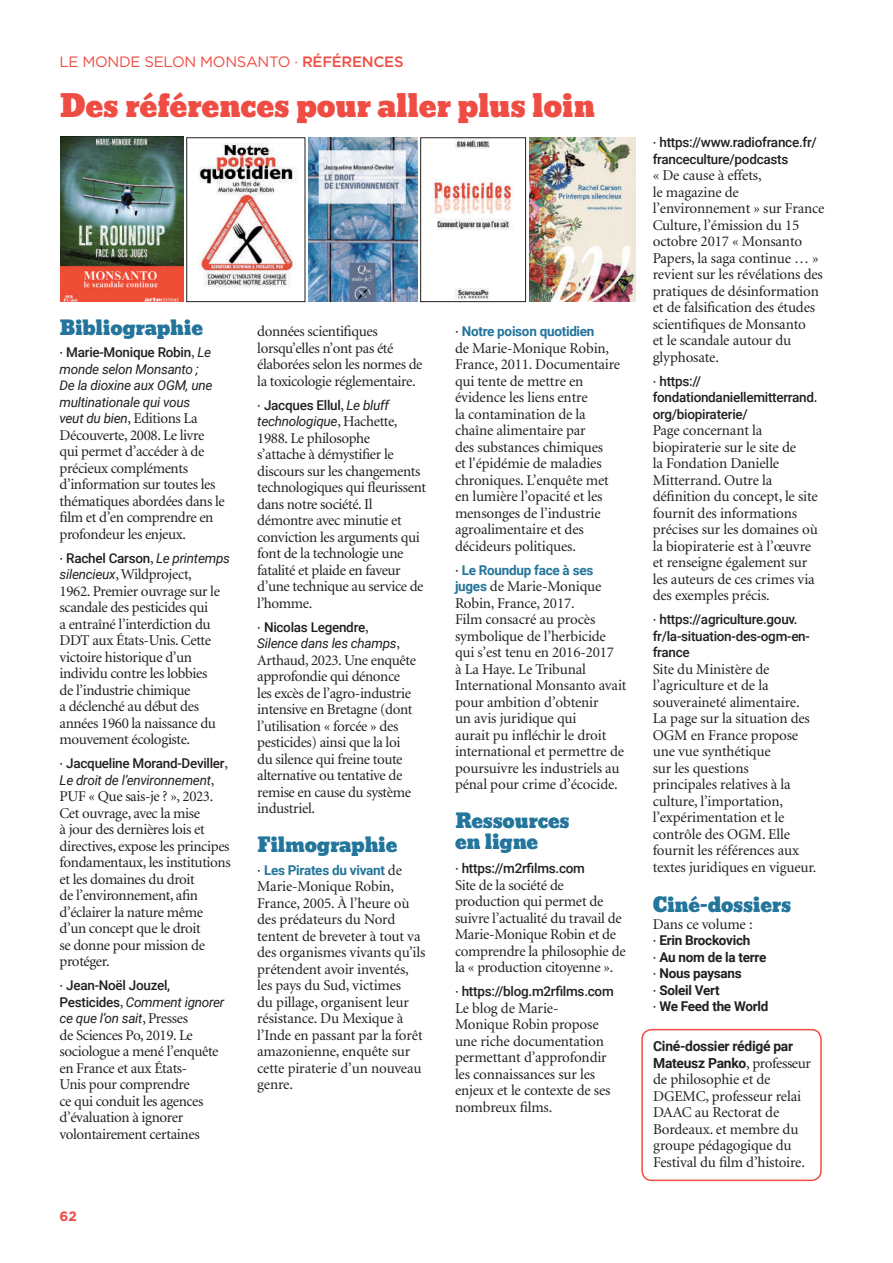
<style>
.page{position:relative;width:893px;height:1263px;background:#fff}
.page>*{position:absolute;margin:0;border:0;box-sizing:border-box;transform-origin:0 0}
.t1{font:30px "Bevan";letter-spacing:-.01em;color:#ef4d44}
.t2{font:19.5px/21px "Bevan";letter-spacing:-.015em;color:#23759b}
.t3{font:15px/16.5px "Minion";letter-spacing:-.015em;color:#231f20}
.t4{font:15px "Gotham";letter-spacing:-.02em;color:#ef4d44}
.t5{font:700 13.8px/16.5px "Roboto";letter-spacing:-.02em;color:#231f20}
.t6{font:500 13.5px/16.5px "Roboto";letter-spacing:-.02em;color:#231f20}
.t7{font:italic 13.5px/16.5px "Roboto";letter-spacing:-.02em;color:#231f20}
.t8{font:700 13.5px/16.5px "Roboto";letter-spacing:-.02em;color:#231f20}
.t9{font:700 13.5px "Roboto";letter-spacing:-.02em;color:#23759b}
.t10{font:700 13.5px "Gotham";color:#ef4d44}
.s1{font-weight:500}
.s2{font-family:"Minion";font-style:normal;font-size:15px}
.s3{font-weight:500;font-style:normal}
.s4{font-family:"Roboto";font-style:italic;font-size:13.5px}
.s5{font-family:"Minion";font-weight:400;font-size:15px}
.s6{font-weight:400;font-style:italic}
.s7{font-family:"Minion";font-weight:400;font-size:15px;color:#231f20}
.s8{font-family:"Roboto";font-weight:700;font-size:13.5px;color:#23759b}
</style>
<div class="page">
<img style="left:60px;top:136px;width:124px;height:166px">
<img style="left:530px;top:138px;width:106px;height:164px">
<img style="left:308px;top:138px;width:110px;height:164px">
<img style="left:433px;top:140px;width:80px;height:160px">
<div style="left:420px;top:138px;width:106px;height:164px;border:1px solid #231f20"></div>
<img style="left:198px;top:143px;width:99px;height:145px">
<div style="left:641px;top:1029px;width:181px;height:152px;border:2px solid #ef4d44;border-radius:10px"></div>
<p class="t4" style="left:60px;top:53px;width:346px">LE MONDE SELON MONSANTO · <span class="s1">RÉFÉRENCES</span></p>
<h1 class="t1" style="left:60px;top:82px;width:537px">Des références pour aller plus loin</h1>
<h2 class="t2" style="left:60px;top:317px;width:145px">Bibliographie</h2>
<p class="t7" style="left:60px;top:344px;width:154px"><span class="s2">·</span> <span class="s3">Marie-Monique Robin</span><span class="s2">,</span> Le monde selon Monsanto ;<br>De la dioxine aux OGM, une multinationale qui vous</p>
<p class="t3" style="left:60px;top:411px;width:167px"><span class="s4">veut du bien</span>, Editions La<br>Découverte, 2008. Le livre qui permet d’accéder à de précieux compléments d’information sur toutes les thématiques abordées dans le film et d’en comprendre en profondeur les enjeux.</p>
<p class="t6" style="left:60px;top:549px;width:172px"><span class="s5">·</span> Rachel Carson<span class="s5">,</span> <span class="s6">Le printemps</span></p>
<p class="t3" style="left:60px;top:567px;width:162px"><span class="s4">silencieux</span>, Wildproject,<br>1962. Premier ouvrage sur le scandale des pesticides qui<br>a entraîné l’interdiction du<br>DDT aux États-Unis. Cette victoire historique d’un individu contre les lobbies de l’industrie chimique<br>a déclenché au début des années 1960 la naissance du mouvement écologiste.</p>
<p class="t6" style="left:60px;top:755px;width:170px"><span class="s5">·</span> Jacqueline Morand-Deviller<span class="s5">,<br></span><span class="s6">Le droit de l’environnement</span><span class="s5">,</span></p>
<p class="t3" style="left:60px;top:789px;width:173px">PUF « Que sais-je ? », 2023.<br>Cet ouvrage, avec la mise<br>à jour des dernières lois et directives, expose les principes fondamentaux, les institutions et les domaines du droit<br>de l’environnement, afin d’éclairer la nature même d’un concept que le droit<br>se donne pour mission de protéger.</p>
<p class="t7" style="left:60px;top:977px;width:166px"><span class="s2">·</span> <span class="s3">Jean-Noël Jouzel,<br>Pesticides</span><span class="s2">,</span> Comment ignorer ce que l’on sait<span class="s2">, Presses</span></p>
<p class="t3" style="left:60px;top:1027px;width:160px">de Sciences Po, 2019. Le sociologue a mené l’enquête en France et aux États-<br>Unis pour comprendre<br>ce qui conduit les agences d’évaluation à ignorer volontairement certaines</p>
<p class="t3" style="left:257px;top:324px;width:167px">données scientifiques lorsqu’elles n’ont pas été élaborées selon les normes de la toxicologie réglementaire.</p>
<p class="t7" style="left:257px;top:396px;width:142px"><span class="s2">·</span> <span class="s3">Jacques Ellul</span><span class="s2">,</span> Le bluff technologique<span class="s2">, Hachette,</span></p>
<p class="t3" style="left:257px;top:430px;width:170px">1988. Le philosophe<br>s’attache à démystifier le discours sur les changements technologiques qui fleurissent dans notre société. Il démontre avec minutie et conviction les arguments qui font de la technologie une fatalité et plaide en faveur d’une technique au service de l’homme.</p>
<p class="t7" style="left:257px;top:618px;width:144px"><span class="s2">·</span> <span class="s3">Nicolas Legendre</span><span class="s2">,<br></span>Silence dans les champs<span class="s2">,</span></p>
<p class="t3" style="left:257px;top:652px;width:160px">Arthaud, 2023. Une enquête approfondie qui dénonce les excès de l’agro-industrie intensive en Bretagne (dont l’utilisation « forcée » des pesticides) ainsi que la loi du silence qui freine toute alternative ou tentative de remise en cause du système industriel.</p>
<h2 class="t2" style="left:257px;top:835px;width:142px">Filmographie</h2>
<p class="t9" style="left:257px;top:861px;width:146px"><span class="s7">·</span> Les Pirates du vivant <span class="s7">de</span></p>
<p class="t3" style="left:257px;top:879px;width:170px">Marie-Monique Robin,<br>France, 2005. À l’heure où des prédateurs du Nord tentent de breveter à tout va des organismes vivants qu’ils prétendent avoir inventés, les pays du Sud, victimes<br>du pillage, organisent leur résistance. Du Mexique à l’Inde en passant par la forêt amazonienne, enquête sur cette piraterie d’un nouveau genre.</p>
<p class="t9" style="left:455px;top:322px;width:141px"><span class="s7">·</span> Notre poison quotidien</p>
<p class="t3" style="left:455px;top:340px;width:167px">de Marie-Monique Robin,<br>France, 2011. Documentaire qui tente de mettre en évidence les liens entre<br>la contamination de la chaîne alimentaire par<br>des substances chimiques<br>et l'épidémie de maladies chroniques. L’enquête met en lumière l’opacité et les mensonges de l’industrie agroalimentaire et des décideurs politiques.</p>
<p class="t9" style="left:455px;top:561px;width:140px"><span class="s7">·</span> Le Roundup face à ses</p>
<p class="t3" style="left:455px;top:579px;width:173px"><span class="s8">juges</span> de Marie-Monique<br>Robin, France, 2017.<br>Film consacré au procès symbolique de l’herbicide qui s’est tenu en 2016-2017<br>à La Haye. Le Tribunal<br>International Monsanto avait pour ambition d’obtenir<br>un avis juridique qui<br>aurait pu infléchir le droit international et permettre de poursuivre les industriels au pénal pour crime d’écocide.</p>
<h2 class="t2" style="left:455px;top:811px;width:116px">Ressources en ligne</h2>
<p class="t6" style="left:455px;top:860px;width:131px"><span class="s5">·</span> https://m2rfilms.com</p>
<p class="t3" style="left:455px;top:877px;width:172px">Site de la société de production qui permet de suivre l’actualité du travail de<br>Marie-Monique Robin et de comprendre la philosophie de la « production citoyenne ».</p>
<p class="t6" style="left:455px;top:983px;width:160px"><span class="s5">·</span> https://blog.m2rfilms.com</p>
<p class="t3" style="left:455px;top:1000px;width:157px">Le blog de Marie-<br>Monique Robin propose une riche documentation permettant d’approfondir les connaissances sur les enjeux et le contexte de ses nombreux films.</p>
<p class="t10" style="left:60px;top:1208px;width:19px">62</p>
<p class="t6" style="left:653px;top:134px;width:166px"><span class="s5">·</span> https://www.radiofrance.fr/ franceculture/podcasts</p>
<p class="t3" style="left:653px;top:168px;width:173px">« De cause à effets,<br>le magazine de l’environnement » sur France<br>Culture, l’émission du 15 octobre 2017 « Monsanto<br>Papers, la saga continue … » revient sur les révélations des pratiques de désinformation et de falsification des études scientifiques de Monsanto<br>et le scandale autour du glyphosate.</p>
<p class="t6" style="left:653px;top:372px;width:166px"><span class="s5">·</span> https:// fondationdaniellemitterrand. org/biopiraterie/</p>
<p class="t3" style="left:653px;top:423px;width:167px">Page concernant la biopiraterie sur le site de<br>la Fondation Danielle<br>Mitterrand. Outre la définition du concept, le site fournit des informations précises sur les domaines où la biopiraterie est à l’œuvre et renseigne également sur les auteurs de ces crimes via des exemples précis.</p>
<p class="t6" style="left:653px;top:611px;width:159px"><span class="s5">·</span> https://agriculture.gouv. fr/la-situation-des-ogm-en&shy;france</p>
<p class="t3" style="left:653px;top:661px;width:165px">Site du Ministère de l’agriculture et de la souveraineté alimentaire.<br>La page sur la situation des<br>OGM en France propose une vue synthétique<br>sur les questions principales relatives à la culture, l’importation, l’expérimentation et le contrôle des OGM. Elle fournit les références aux textes juridiques en vigueur.</p>
<h2 class="t2" style="left:653px;top:894px;width:140px">Ciné-dossiers</h2>
<p class="t3" style="left:653px;top:916px;width:101px">Dans ce volume :</p>
<p class="t8" style="left:653px;top:931px;width:117px"><span class="s5">·</span> Erin Brockovich<br><span class="s5">·</span> Au nom de la terre <span class="s5">·</span> Nous paysans<br><span class="s5">·</span> Soleil Vert<br><span class="s5">·</span> We Feed the World</p>
<p class="t5" style="left:653px;top:1037px;width:159px">Ciné-dossier rédigé par<br>Mateusz Panko<span class="s5">, professeur</span></p>
<p class="t3" style="left:653px;top:1072px;width:153px">de philosophie et de<br>DGEMC, professeur relai<br>DAAC au Rectorat de<br>Bordeaux. et membre du groupe pédagogique du<br>Festival du film d’histoire.</p>
</div>
